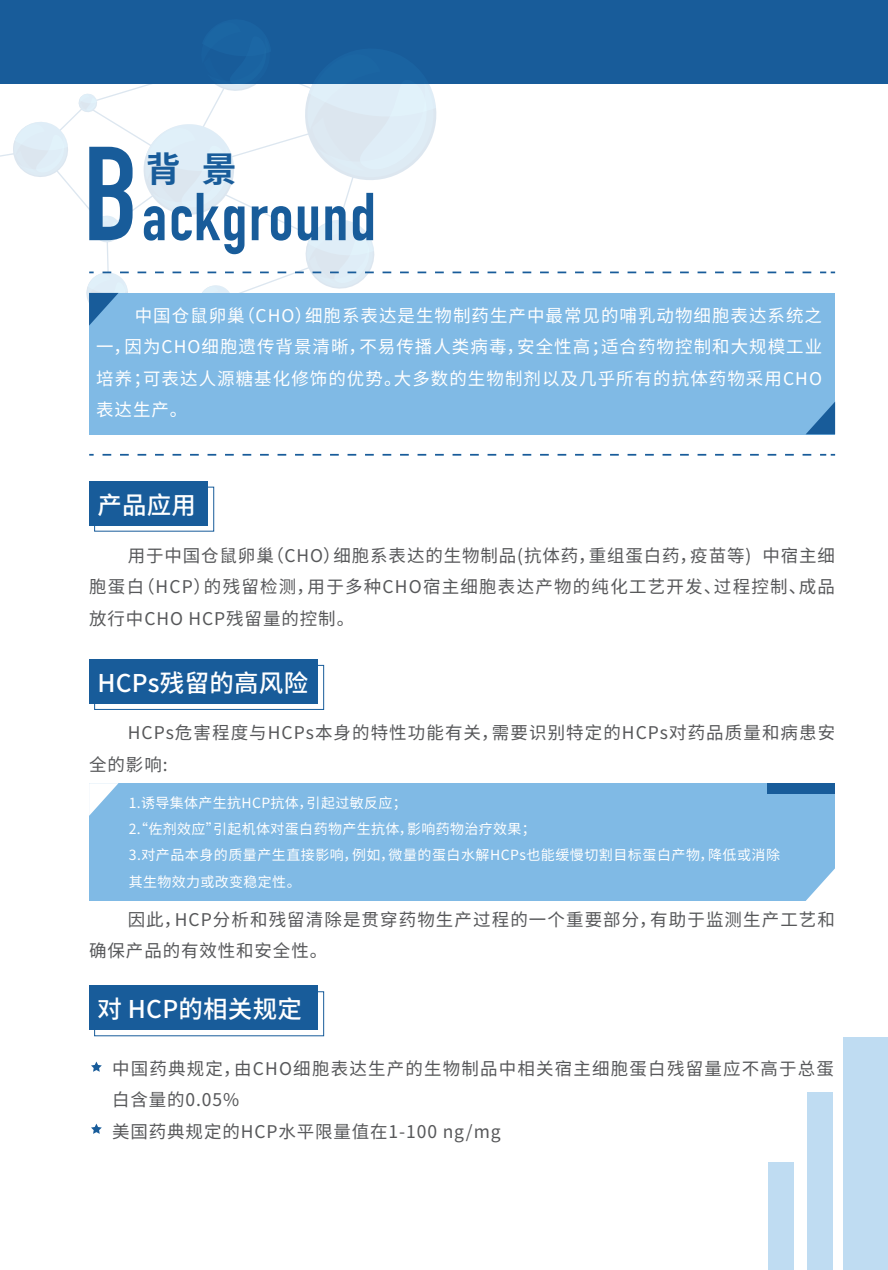
<style>
.page{position:relative;width:888px;height:1270px;background:#fff}
.page>*{position:absolute;margin:0;border:0;box-sizing:border-box;transform-origin:0 0}
.t1{font:700 66.5px "DIN Condensed";letter-spacing:.025em;color:#185c9a}
.t2{font:700 35px "Source Han Sans CN";color:#185c9a}
.t3{font:500 24.5px "Source Han Sans CN";letter-spacing:.01em;color:#fff}
.t4{font:17.5px/31.5px "Source Han Sans CN";letter-spacing:.06em;color:#57585a}
.t5{font:17.5px/31.5px "Source Han Sans CN";letter-spacing:.06em;color:#fff;text-align:justify}
.t6{font:14px/26.2px "Source Han Sans CN";letter-spacing:.025em;color:#fff}
.s1{font-size:131.25px}
</style>
<div class="page">
<div style="left:0;top:0;width:888px;height:84px;background:#185c9a"></div>
<div style="left:843px;top:1038px;width:45px;height:232px;background:#bfdcf2"></div>
<div style="left:808px;top:1092px;width:25px;height:178px;background:#bfdcf2"></div>
<div style="left:769px;top:1162px;width:25px;height:108px;background:#bfdcf2"></div>
<svg style="left:103px;top:454px;width:732px;height:2px"></svg>
<div style="left:89px;top:293px;width:746px;height:141px;background:#80bae5"></div>
<div style="left:89px;top:481px;width:119px;height:44px;background:#185c9a"></div>
<div style="left:94px;top:665px;width:230px;height:45px;border:1px solid #185c9a"></div>
<div style="left:89px;top:660px;width:229px;height:44px;background:#185c9a"></div>
<div style="left:89px;top:986px;width:229px;height:44px;background:#185c9a"></div>
<svg style="left:806px;top:402px;width:29px;height:32px"></svg>
<svg style="left:0;top:37px;width:835px;height:289px"></svg>
<svg style="left:91px;top:1061px;width:11px;height:11px"></svg>
<svg style="left:91px;top:1124px;width:11px;height:10px"></svg>
<div style="left:89px;top:783px;width:746px;height:118px;background:#80bae5"></div>
<svg style="left:806px;top:868px;width:29px;height:33px"></svg>
<svg style="left:89px;top:783px;width:30px;height:33px"></svg>
<div style="left:767px;top:783px;width:68px;height:11px;background:#185c9a"></div>
<h1 class="t1" style="left:83px;top:172px;width:294px"><span class="s1">B</span>ackground</h1>
<h2 class="t2" style="left:146px;top:150px;width:93px">背 景</h2>
<p class="t5" style="left:96px;top:300px;width:727px;text-indent:38px">中国仓鼠卵巢（CHO）细胞系表达是生物制药生产中最常见的哺乳动物细胞表达系统之一，因为CHO细胞遗传背景清晰，不易传播人类病毒，安全性高；适合药物控制和大规模工业培养；可表达人源糖基化修饰的优势。大多数的生物制剂以及几乎所有的抗体药物采用CHO表达生产。</p>
<h3 class="t3" style="left:97px;top:491px;width:100px">产品应用</h3>
<p class="t4" style="left:89px;top:540px;width:747px;text-align:justify;text-indent:39px">用于中国仓鼠卵巢（CHO）细胞系表达的生物制品(抗体药，重组蛋白药，疫苗等) 中宿主细胞蛋白（HCP）的残留检测，用于多种CHO宿主细胞表达产物的纯化工艺开发、过程控制、成品放行中CHO HCP残留量的控制。</p>
<h3 class="t3" style="left:97px;top:669px;width:212px">HCPs残留的高风险</h3>
<p class="t4" style="left:89px;top:717px;width:747px;text-indent:38px">HCPs危害程度与HCPs本身的特性功能有关，需要识别特定的HCPs对药品质量和病患安全的影响:</p>
<p class="t6" style="left:129px;top:790px;width:653px">1.诱导集体产生抗HCP抗体，引起过敏反应；<br>2.“佐剂效应”引起机体对蛋白药物产生抗体，影响药物治疗效果；<br>3.对产品本身的质量产生直接影响，例如，微量的蛋白水解HCPs也能缓慢切割目标蛋白产物，降低或消除其生物效力或改变稳定性。</p>
<p class="t4" style="left:89px;top:904px;width:747px;text-indent:38px">因此，HCP分析和残留清除是贯穿药物生产过程的一个重要部分，有助于监测生产工艺和确保产品的有效性和安全性。</p>
<h3 class="t3" style="left:97px;top:995px;width:206px">对 HCP的相关规定</h3>
<p class="t4" style="left:112px;top:1053px;width:723px">中国药典规定，由CHO细胞表达生产的生物制品中相关宿主细胞蛋白残留量应不高于总蛋白含量的0.05%<br>美国药典规定的HCP水平限量值在1-100 ng/mg</p>
</div>
